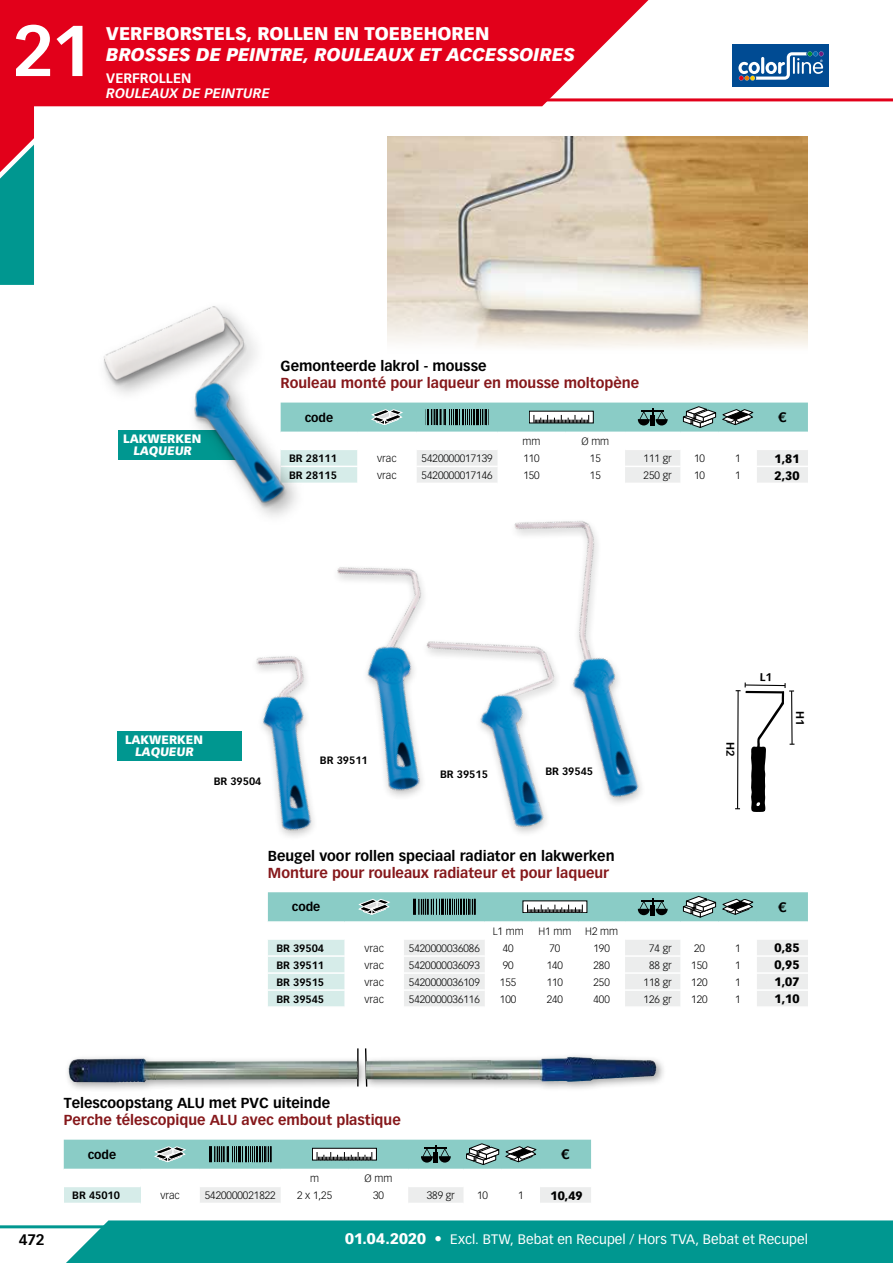
<style>
.page{position:relative;width:893px;height:1263px;background:#fff}
.page>*{position:absolute;margin:0;border:0;box-sizing:border-box;transform-origin:0 0}
.t1{font:700 70.5px "Vectora LT Std";color:#fff}
.t2{font:italic 900 18px "Vectora LT Std";letter-spacing:-.005em;color:#fff}
.t3{font:900 18px "Vectora LT Std";color:#fff}
.t4{font:700 15px "Vectora LT Std";color:#000}
.t5{font:700 14.25px "Vectora LT Std";color:#86181b}
.t6{font:700 14.25px "Vectora LT Std";color:#000}
.t7{font:13.5px "Vectora LT Std";letter-spacing:.005em;color:#fff}
.t8{font:italic 700 13.5px "Vectora LT Std";letter-spacing:.01em;color:#fff}
.t9{font:700 13.5px "Vectora LT Std";letter-spacing:.005em;color:#fff}
.t10{font:700 13.5px "Vectora LT Std";color:#000}
.t11{font:900 12px/12px "Vectora LT Std";color:#fff;text-align:center}
.t12{font:900 12px "Vectora LT Std";color:#000}
.t13{font:700 12px "Vectora LT Std";color:#000}
.t14{font:700 10.95px "Vectora LT Std";color:#000}
.t15{font:300 10.5px "Vectora LT Std";color:#000}
.t16{font:700 10.5px "Vectora LT Std";color:#000}
.s1{font-weight:900;font-size:15px}
.s2{font-size:15px}
</style>
<div class="page">
<svg style="left:0;top:0;width:670px;height:106px;background:#e51c33"></svg>
<svg style="left:45px;top:1220px;width:848px;height:43px;background:#109d96"></svg>
<svg style="left:0;top:32px;width:34px;height:196px;background:#953c4a"></svg>
<hr style="left:0;top:98px;width:893px;height:3px;background:#e2001a">
<hr style="left:0;top:1225px;width:893px;height:3px;background:#009790">
<div style="left:732px;top:45px;width:97px;height:42px;background:#004b93"></div>
<svg style="left:738px;top:51px;width:86px;height:30px"></svg>
<img style="left:388px;top:136px;width:420px;height:212px">
<svg style="left:64px;top:1140px;width:527px;height:63px"></svg>
<hr style="left:357px;top:1048px;width:2px;height:38px;background:#000">
<div style="left:64px;top:1052px;width:603px;height:41px;background:#000;opacity:.35"></div>
<img style="left:365px;top:1057px;width:290px;height:25px">
<img style="left:0;top:228px;width:497px;height:232px">
<div style="left:118px;top:731px;width:124px;height:29px;background:#009790"></div>
<img style="left:192px;top:416px;width:450px;height:506px">
<hr style="left:281px;top:483px;width:76px;height:1px;background:#fff">
<hr style="left:357px;top:483px;width:60px;height:1px;background:#fff">
<hr style="left:417px;top:483px;width:80px;height:1px;background:#fff">
<hr style="left:497px;top:483px;width:69px;height:1px;background:#fff">
<hr style="left:566px;top:483px;width:59px;height:1px;background:#fff">
<hr style="left:625px;top:483px;width:55px;height:1px;background:#fff">
<svg style="left:281px;top:403px;width:527px;height:80px"></svg>
<svg style="left:268px;top:892px;width:540px;height:115px"></svg>
<svg style="left:735px;top:682px;width:59px;height:130px"></svg>
<h1 class="t1" style="left:13px;top:8px;width:82px">21</h1>
<h2 class="t3" style="left:106px;top:22px;width:385px">VERFBORSTELS, ROLLEN EN TOEBEHOREN</h2>
<h2 class="t2" style="left:106px;top:43px;width:470px">BROSSES DE PEINTRE, ROULEAUX ET ACCESSOIRES</h2>
<p class="t9" style="left:106px;top:70px;width:87px">VERFROLLEN</p>
<p class="t8" style="left:106px;top:85px;width:165px">ROULEAUX DE PEINTURE</p>
<p class="t11" style="left:123px;top:433px;width:79px">LAKWERKEN<br>LAQUEUR</p>
<h3 class="t6" style="left:281px;top:357px;width:207px">Gemonteerde lakrol - mousse</h3>
<h3 class="t5" style="left:281px;top:375px;width:360px">Rouleau monté pour laqueur en mousse moltopène</h3>
<p class="t13" style="left:305px;top:410px;width:30px">code</p>
<p class="t10" style="left:778px;top:409px;width:9px">€</p>
<p class="t15" style="left:523px;top:435px;width:19px">mm</p>
<p class="t15" style="left:581px;top:435px;width:29px">Ø mm</p>
<p class="t16" style="left:289px;top:452px;width:49px">BR 28111</p>
<p class="t15" style="left:377px;top:452px;width:21px">vrac</p>
<p class="t15" style="left:422px;top:452px;width:72px">5420000017139</p>
<p class="t15" style="left:523px;top:452px;width:18px">110</p>
<p class="t15" style="left:590px;top:452px;width:12px">15</p>
<p class="t15" style="left:644px;top:452px;width:30px">111 gr</p>
<p class="t15" style="left:694px;top:452px;width:12px">10</p>
<p class="t15" style="left:735px;top:452px;width:7px">1</p>
<p class="t12" style="left:775px;top:451px;width:26px">1,81</p>
<p class="t16" style="left:289px;top:469px;width:49px">BR 28115</p>
<p class="t15" style="left:377px;top:469px;width:21px">vrac</p>
<p class="t15" style="left:422px;top:469px;width:72px">5420000017146</p>
<p class="t15" style="left:523px;top:469px;width:18px">150</p>
<p class="t15" style="left:590px;top:469px;width:12px">15</p>
<p class="t15" style="left:644px;top:469px;width:30px">250 gr</p>
<p class="t15" style="left:694px;top:469px;width:12px">10</p>
<p class="t15" style="left:735px;top:469px;width:7px">1</p>
<p class="t12" style="left:775px;top:468px;width:26px">2,30</p>
<p class="t11" style="left:125px;top:733px;width:80px">LAKWERKEN<br>LAQUEUR</p>
<p class="t16" style="left:214px;top:775px;width:49px">BR 39504</p>
<p class="t16" style="left:320px;top:754px;width:49px">BR 39511</p>
<p class="t16" style="left:440px;top:768px;width:49px">BR 39515</p>
<p class="t16" style="left:545px;top:765px;width:49px">BR 39545</p>
<p class="t14" style="left:737px;top:742px;width:16px;rotate:90deg">H2</p>
<p class="t14" style="left:807px;top:711px;width:16px;rotate:90deg">H1</p>
<h3 class="t6" style="left:268px;top:847px;width:348px">Beugel voor rollen speciaal radiator en lakwerken</h3>
<h3 class="t5" style="left:268px;top:864px;width:343px">Monture pour rouleaux radiateur et pour laqueur</h3>
<p class="t13" style="left:292px;top:900px;width:30px">code</p>
<p class="t10" style="left:778px;top:899px;width:9px">€</p>
<p class="t15" style="left:493px;top:925px;width:32px">L1 mm</p>
<p class="t15" style="left:538px;top:925px;width:34px">H1 mm</p>
<p class="t15" style="left:585px;top:925px;width:34px">H2 mm</p>
<p class="t16" style="left:276px;top:941px;width:49px">BR 39504</p>
<p class="t15" style="left:364px;top:942px;width:21px">vrac</p>
<p class="t15" style="left:409px;top:942px;width:72px">5420000036086</p>
<p class="t15" style="left:503px;top:942px;width:12px">40</p>
<p class="t15" style="left:549px;top:942px;width:12px">70</p>
<p class="t15" style="left:593px;top:942px;width:18px">190</p>
<p class="t15" style="left:649px;top:942px;width:24px">74 gr</p>
<p class="t15" style="left:694px;top:942px;width:12px">20</p>
<p class="t15" style="left:735px;top:942px;width:7px">1</p>
<p class="t12" style="left:775px;top:940px;width:26px">0,85</p>
<p class="t16" style="left:276px;top:958px;width:49px">BR 39511</p>
<p class="t15" style="left:364px;top:959px;width:21px">vrac</p>
<p class="t15" style="left:409px;top:959px;width:72px">5420000036093</p>
<p class="t15" style="left:503px;top:959px;width:12px">90</p>
<p class="t15" style="left:547px;top:959px;width:18px">140</p>
<p class="t15" style="left:593px;top:959px;width:18px">280</p>
<p class="t15" style="left:649px;top:959px;width:24px">88 gr</p>
<p class="t15" style="left:691px;top:959px;width:18px">150</p>
<p class="t15" style="left:735px;top:959px;width:7px">1</p>
<p class="t12" style="left:775px;top:957px;width:26px">0,95</p>
<p class="t16" style="left:276px;top:975px;width:49px">BR 39515</p>
<p class="t15" style="left:364px;top:976px;width:21px">vrac</p>
<p class="t15" style="left:409px;top:976px;width:72px">5420000036109</p>
<p class="t15" style="left:500px;top:976px;width:18px">155</p>
<p class="t15" style="left:547px;top:976px;width:18px">110</p>
<p class="t15" style="left:593px;top:976px;width:18px">250</p>
<p class="t15" style="left:644px;top:976px;width:30px">118 gr</p>
<p class="t15" style="left:691px;top:976px;width:18px">120</p>
<p class="t15" style="left:735px;top:976px;width:7px">1</p>
<p class="t12" style="left:775px;top:974px;width:26px">1,07</p>
<p class="t16" style="left:276px;top:992px;width:49px">BR 39545</p>
<p class="t15" style="left:364px;top:993px;width:21px">vrac</p>
<p class="t15" style="left:409px;top:993px;width:72px">5420000036116</p>
<p class="t15" style="left:500px;top:993px;width:18px">100</p>
<p class="t15" style="left:547px;top:993px;width:18px">240</p>
<p class="t15" style="left:593px;top:993px;width:18px">400</p>
<p class="t15" style="left:644px;top:993px;width:30px">126 gr</p>
<p class="t15" style="left:691px;top:993px;width:18px">120</p>
<p class="t15" style="left:735px;top:993px;width:7px">1</p>
<p class="t12" style="left:775px;top:991px;width:26px">1,10</p>
<h3 class="t6" style="left:64px;top:1094px;width:268px">Telescoopstang ALU met PVC uiteinde</h3>
<h3 class="t5" style="left:64px;top:1112px;width:338px">Perche télescopique ALU avec embout plastique</h3>
<p class="t13" style="left:88px;top:1147px;width:30px">code</p>
<p class="t10" style="left:562px;top:1146px;width:9px">€</p>
<p class="t15" style="left:310px;top:1172px;width:10px">m</p>
<p class="t15" style="left:365px;top:1172px;width:29px">Ø mm</p>
<p class="t16" style="left:72px;top:1189px;width:49px">BR 45010</p>
<p class="t15" style="left:160px;top:1189px;width:21px">vrac</p>
<p class="t15" style="left:205px;top:1189px;width:72px">5420000021822</p>
<p class="t15" style="left:297px;top:1189px;width:37px">2 x 1,25</p>
<p class="t15" style="left:373px;top:1189px;width:12px">30</p>
<p class="t15" style="left:427px;top:1189px;width:30px">389 gr</p>
<p class="t15" style="left:477px;top:1189px;width:12px">10</p>
<p class="t15" style="left:518px;top:1189px;width:7px">1</p>
<p class="t12" style="left:551px;top:1188px;width:33px">10,49</p>
<h3 class="t4" style="left:19px;top:1230px;width:27px">472</h3>
<p class="t7" style="left:345px;top:1232px;width:464px"><span class="s1">01.04.2020</span> <span class="s2">•</span> Excl. BTW, Bebat en Recupel / Hors TVA, Bebat et Recupel</p>
</div>
